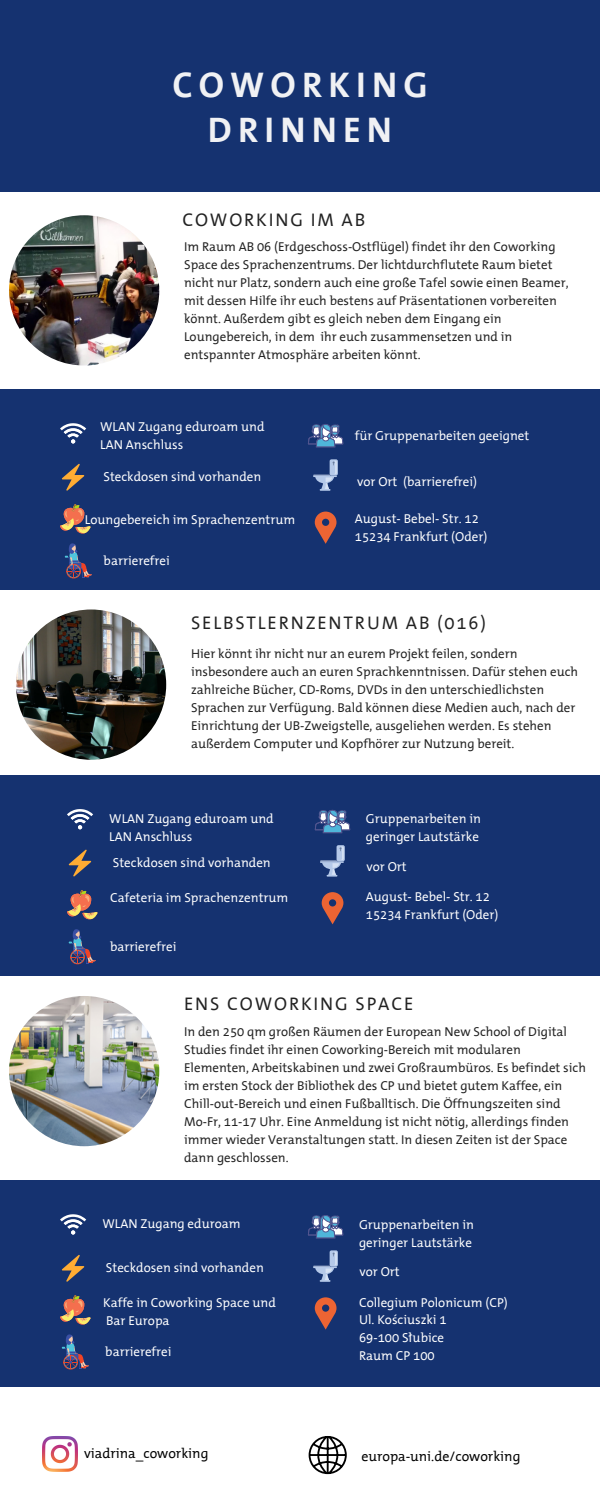
<style>
.page{position:relative;width:600px;height:1500px;background:#fff}
.page>*{position:absolute;margin:0;border:0;box-sizing:border-box;transform-origin:0 0}
.t1{font:700 36px/45px "The Mix";letter-spacing:.17em;color:#f0f1f4;text-align:center}
.t2{font:18.5px "The Mix Office C1";letter-spacing:.1em;color:#222}
.t3{font:14px "The Mix Office C1";color:#000}
.t4{font:13px/18px "The Mix Office C1";color:#222}
.t5{font:13px "The Mix Office C1";color:#fff}
</style>
<div class="page">
<div style="left:0;top:0;width:600px;height:192px;background:#153270"></div>
<div style="left:0;top:389px;width:600px;height:201px;background:#153270"></div>
<img style="left:9px;top:215px;width:150px;height:151px;border-radius:50%">
<svg style="left:60px;top:423px;width:26px;height:20px"></svg>
<svg style="left:313px;top:459px;width:25px;height:32px"></svg>
<svg style="left:60px;top:504px;width:31px;height:30px"></svg>
<svg style="left:62px;top:464px;width:22px;height:27px"></svg>
<svg style="left:65px;top:543px;width:27px;height:35px"></svg>
<svg style="left:308px;top:424px;width:35px;height:23px"></svg>
<svg style="left:315px;top:512px;width:22px;height:32px"></svg>
<div style="left:0;top:775px;width:600px;height:201px;background:#153270"></div>
<img style="left:16px;top:610px;width:150px;height:150px;border-radius:50%">
<svg style="left:67px;top:809px;width:26px;height:20px"></svg>
<svg style="left:320px;top:845px;width:25px;height:32px"></svg>
<svg style="left:67px;top:890px;width:31px;height:29px"></svg>
<svg style="left:69px;top:850px;width:22px;height:26px"></svg>
<svg style="left:69px;top:929px;width:27px;height:35px"></svg>
<svg style="left:315px;top:809px;width:35px;height:24px"></svg>
<svg style="left:322px;top:892px;width:21px;height:32px"></svg>
<div style="left:0;top:1180px;width:600px;height:207px;background:#153270"></div>
<img style="left:9px;top:996px;width:150px;height:150px;border-radius:50%">
<svg style="left:60px;top:1214px;width:26px;height:21px"></svg>
<svg style="left:313px;top:1250px;width:25px;height:32px"></svg>
<svg style="left:60px;top:1295px;width:31px;height:30px"></svg>
<svg style="left:62px;top:1255px;width:22px;height:27px"></svg>
<svg style="left:62px;top:1334px;width:27px;height:36px"></svg>
<svg style="left:308px;top:1215px;width:35px;height:23px"></svg>
<svg style="left:315px;top:1297px;width:22px;height:33px"></svg>
<svg style="left:42px;top:1436px;width:36px;height:36px"></svg>
<svg style="left:309px;top:1436px;width:38px;height:38px"></svg>
<h2 class="t1" style="left:172px;top:57px;width:257px">COWORKING<br>DRINNEN</h2>
<p class="t2" style="left:182px;top:207px;width:184px">COWORKING IM AB</p>
<p class="t4" style="left:184px;top:238px;width:386px">Im Raum AB 06 (Erdgeschoss-Ostflügel) findet ihr den Coworking Space des Sprachenzentrums. Der lichtdurchflutete Raum bietet nicht nur Platz, sondern auch eine große Tafel sowie einen Beamer, mit dessen Hilfe ihr euch bestens auf Präsentationen vorbereiten könnt. Außerdem gibt es gleich neben dem Eingang ein Loungebereich, in dem ihr euch zusammensetzen und in entspannter Atmosphäre arbeiten könnt.</p>
<p class="t5" style="left:100px;top:418px;width:166px">WLAN Zugang eduroam und</p>
<p class="t5" style="left:100px;top:436px;width:85px">LAN Anschluss</p>
<p class="t5" style="left:103px;top:468px;width:159px">Steckdosen sind vorhanden</p>
<p class="t5" style="left:85px;top:512px;width:212px">Loungebereich im Sprachenzentrum</p>
<p class="t5" style="left:104px;top:552px;width:68px">barrierefrei</p>
<p class="t5" style="left:355px;top:427px;width:176px">für Gruppenarbeiten geeignet</p>
<p class="t5" style="left:357px;top:473px;width:122px">vor Ort (barrierefrei)</p>
<p class="t5" style="left:355px;top:510px;width:125px">August- Bebel- Str. 12</p>
<p class="t5" style="left:355px;top:528px;width:134px">15234 Frankfurt (Oder)</p>
<p class="t2" style="left:191px;top:611px;width:297px">SELBSTLERNZENTRUM AB (016)</p>
<p class="t4" style="left:191px;top:645px;width:389px">Hier könnt ihr nicht nur an eurem Projekt feilen, sondern insbesondere auch an euren Sprachkenntnissen. Dafür stehen euch zahlreiche Bücher, CD-Roms, DVDs in den unterschiedlichsten Sprachen zur Verfügung. Bald können diese Medien auch, nach der Einrichtung der UB-Zweigstelle, ausgeliehen werden. Es stehen außerdem Computer und Kopfhörer zur Nutzung bereit.</p>
<p class="t5" style="left:109px;top:810px;width:166px">WLAN Zugang eduroam und</p>
<p class="t5" style="left:109px;top:828px;width:85px">LAN Anschluss</p>
<p class="t5" style="left:113px;top:854px;width:159px">Steckdosen sind vorhanden</p>
<p class="t5" style="left:110px;top:889px;width:180px">Cafeteria im Sprachenzentrum</p>
<p class="t5" style="left:110px;top:938px;width:68px">barrierefrei</p>
<p class="t5" style="left:366px;top:811px;width:116px">Gruppenarbeiten in</p>
<p class="t5" style="left:366px;top:829px;width:115px">geringer Lautstärke</p>
<h2 class="t5" style="left:366px;top:858px;width:42px">vor Ort</h2>
<p class="t5" style="left:366px;top:889px;width:125px">August- Bebel- Str. 12</p>
<p class="t5" style="left:366px;top:906px;width:134px">15234 Frankfurt (Oder)</p>
<p class="t2" style="left:184px;top:992px;width:231px">ENS COWORKING SPACE</p>
<p class="t4" style="left:184px;top:1022px;width:403px">In den 250 qm großen Räumen der European New School of Digital Studies findet ihr einen Coworking-Bereich mit modularen Elementen, Arbeitskabinen und zwei Großraumbüros. Es befindet sich im ersten Stock der Bibliothek des CP und bietet gutem Kaffee, ein Chill-out-Bereich und einen Fußballtisch. Die Öffnungszeiten sind Mo-Fr, 11-17 Uhr. Eine Anmeldung ist nicht nötig, allerdings finden immer wieder Veranstaltungen statt. In diesen Zeiten ist der Space dann geschlossen.</p>
<p class="t5" style="left:102px;top:1215px;width:140px">WLAN Zugang eduroam</p>
<p class="t5" style="left:106px;top:1259px;width:159px">Steckdosen sind vorhanden</p>
<p class="t5" style="left:103px;top:1294px;width:174px">Kaffe in Coworking Space und</p>
<p class="t5" style="left:106px;top:1312px;width:65px">Bar Europa</p>
<p class="t5" style="left:105px;top:1343px;width:68px">barrierefrei</p>
<p class="t5" style="left:359px;top:1216px;width:116px">Gruppenarbeiten in</p>
<p class="t5" style="left:359px;top:1234px;width:115px">geringer Lautstärke</p>
<p class="t5" style="left:360px;top:1264px;width:42px">vor Ort</p>
<p class="t5" style="left:359px;top:1294px;width:150px">Collegium Polonicum (CP)</p>
<p class="t5" style="left:359px;top:1312px;width:89px">Ul. Kościuszki 1</p>
<p class="t5" style="left:359px;top:1329px;width:87px">69-100 Słubice</p>
<p class="t5" style="left:359px;top:1347px;width:77px">Raum CP 100</p>
<h2 class="t3" style="left:84px;top:1445px;width:126px">viadrina_coworking</h2>
<p class="t3" style="left:361px;top:1448px;width:161px">europa-uni.de/coworking</p>
</div>
